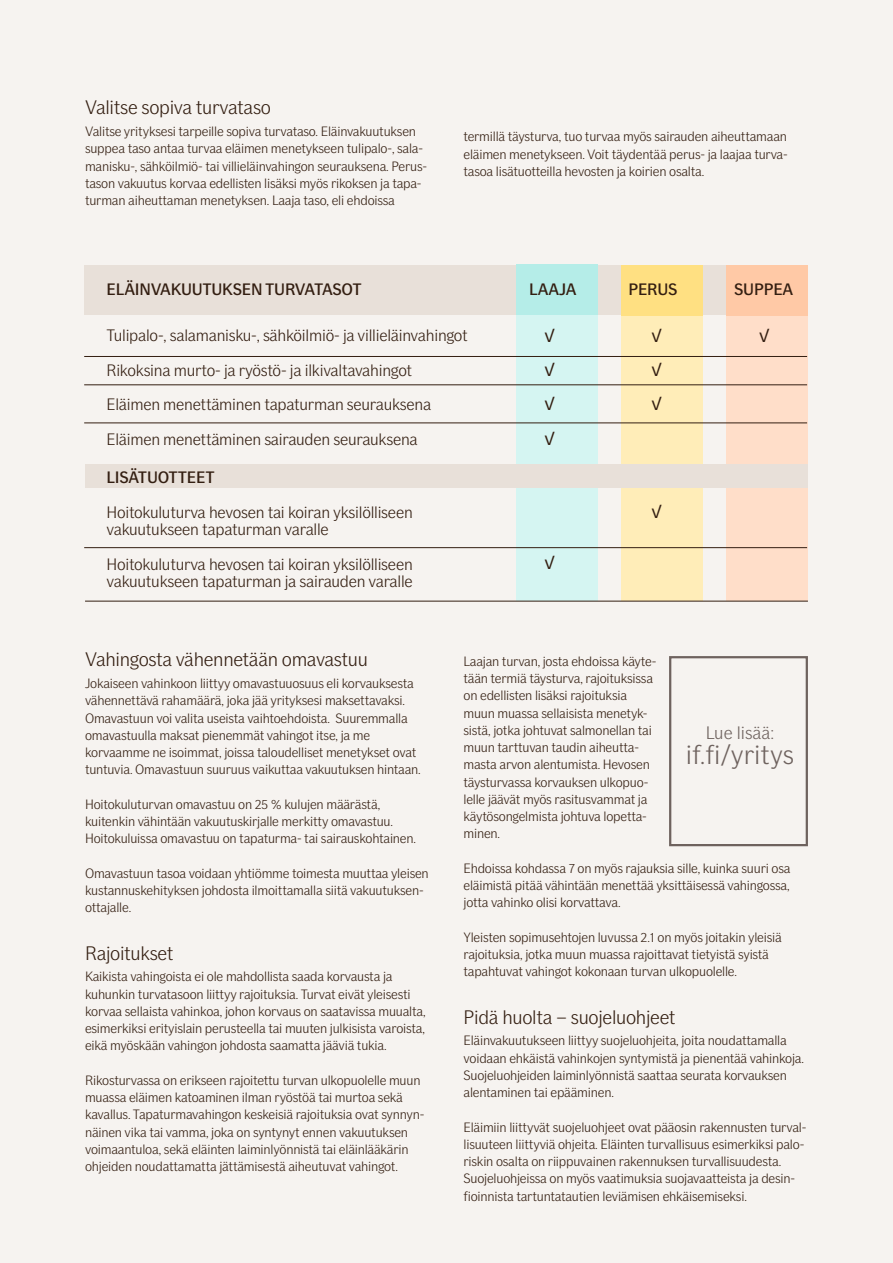
<style>
.page{position:relative;width:893px;height:1263px;background:#f6f3f0}
.page>*{position:absolute;margin:0;border:0;box-sizing:border-box;transform-origin:0 0}
.t1{font:300 27px "If Sans";color:#6e625e}
.h2_otsikko{font:300 19.5px "If Sans";letter-spacing:-.015em;color:#331e11}
.h3_otsikko{font:18.9px "If Sans";color:#331e11}
.t2{font:300 18px "If Sans";color:#6e625e}
.h3_otsikko-2{font:300 16.5px/17.2px "If Sans";letter-spacing:-.015em;color:#331e11}
.h3_otsikko-3{font:500 16.5px "If Sans";letter-spacing:-.015em;color:#331e11}
.leipäteksti_UUSI{font:300 13.5px/17.2px "If Sans";letter-spacing:-.015em;color:#331e11}
</style>
<div class="page">
<div style="left:669px;top:656px;width:139px;height:190px;border:2px solid #6e625e"></div>
<div style="left:84px;top:265px;width:724px;height:50px;background:#e8e0d9"></div>
<div style="left:516px;top:315px;width:81px;height:286px;background:#d5f5f2"></div>
<div style="left:516px;top:264px;width:81px;height:51px;background:#b5ede8"></div>
<div style="left:621px;top:315px;width:82px;height:286px;background:#ffedb8"></div>
<div style="left:621px;top:265px;width:82px;height:50px;background:#ffe082"></div>
<div style="left:726px;top:315px;width:82px;height:286px;background:#ffdec9"></div>
<div style="left:726px;top:265px;width:82px;height:50px;background:#ffc9a6"></div>
<hr style="left:84px;top:356px;width:723px;height:1px;background:#331e11">
<div style="left:85px;top:464px;width:723px;height:23px;background:#e8e0d9"></div>
<hr style="left:84px;top:385px;width:723px;height:1px;background:#331e11">
<hr style="left:84px;top:423px;width:723px;height:1px;background:#331e11">
<hr style="left:84px;top:547px;width:723px;height:1px;background:#331e11">
<hr style="left:85px;top:601px;width:723px;height:1px;background:#331e11">
<p class="h2_otsikko" style="left:85px;top:96px;width:187px">Valitse sopiva turvataso</p>
<p class="leipäteksti_UUSI" style="left:85px;top:123px;width:343px">Valitse yrityksesi tarpeille sopiva turvataso. Eläinvakuutuksen suppea taso antaa turvaa eläimen menetykseen tulipalo-, sala&shy;manisku-, sähköilmiö- tai villieläinvahingon seurauksena. Perus&shy;tason vakuutus korvaa edellisten lisäksi myös rikoksen ja tapa&shy;turman aiheuttaman menetyksen. Laaja taso, eli ehdoissa</p>
<p class="leipäteksti_UUSI" style="left:463px;top:128px;width:326px;text-align:justify">termillä täysturva, tuo turvaa myös sairauden aiheuttamaan eläimen menetykseen. Voit täydentää perus- ja laajaa turva&shy;tasoa lisätuotteilla hevosten ja koirien osalta.</p>
<p class="h3_otsikko-3" style="left:107px;top:280px;width:257px">ELÄINVAKUUTUKSEN TURVATASOT</p>
<p class="h3_otsikko-2" style="left:107px;top:327px;width:363px">Tulipalo-, salamanisku-, sähköilmiö- ja villieläinvahingot</p>
<p class="h3_otsikko-2" style="left:107px;top:362px;width:307px">Rikoksina murto- ja ryöstö- ja ilkivaltavahingot</p>
<p class="h3_otsikko-2" style="left:107px;top:396px;width:326px">Eläimen menettäminen tapaturman seurauksena</p>
<p class="h3_otsikko-2" style="left:107px;top:431px;width:313px">Eläimen menettäminen sairauden seurauksena</p>
<p class="h3_otsikko-3" style="left:107px;top:468px;width:110px">LISÄTUOTTEET</p>
<p class="h3_otsikko-2" style="left:107px;top:503px;width:308px">Hoitokuluturva hevosen tai koiran yksilölliseen vakuutukseen tapaturman varalle</p>
<p class="h3_otsikko-2" style="left:107px;top:555px;width:308px">Hoitokuluturva hevosen tai koiran yksilölliseen vakuutukseen tapaturman ja sairauden varalle</p>
<p class="h3_otsikko-3" style="left:529px;top:280px;width:49px">LAAJA</p>
<p class="h3_otsikko-3" style="left:628px;top:280px;width:50px">PERUS</p>
<p class="h3_otsikko-3" style="left:734px;top:280px;width:61px">SUPPEA</p>
<p class="h3_otsikko" style="left:544px;top:325px;width:13px">√</p>
<p class="h3_otsikko" style="left:651px;top:325px;width:13px">√</p>
<p class="h3_otsikko" style="left:758px;top:325px;width:13px">√</p>
<p class="h3_otsikko" style="left:544px;top:359px;width:13px">√</p>
<p class="h3_otsikko" style="left:651px;top:359px;width:13px">√</p>
<p class="h3_otsikko" style="left:544px;top:393px;width:13px">√</p>
<p class="h3_otsikko" style="left:651px;top:393px;width:13px">√</p>
<p class="h3_otsikko" style="left:544px;top:428px;width:13px">√</p>
<p class="h3_otsikko" style="left:544px;top:552px;width:13px">√</p>
<p class="h3_otsikko" style="left:651px;top:500px;width:13px">√</p>
<p class="h2_otsikko" style="left:85px;top:648px;width:285px">Vahingosta vähennetään omavastuu</p>
<p class="leipäteksti_UUSI" style="left:85px;top:675px;width:337px">Jokaiseen vahinkoon liittyy omavastuuosuus eli korvauksesta vähennettävä rahamäärä, joka jää yrityksesi maksettavaksi.<br>Omavastuun voi valita useista vaihtoehdoista. Suuremmalla omavastuulla maksat pienemmät vahingot itse, ja me korvaamme ne isoimmat, joissa taloudelliset menetykset ovat tuntuvia. Omavastuun suuruus vaikuttaa vakuutuksen hintaan.</p>
<p class="leipäteksti_UUSI" style="left:85px;top:796px;width:332px">Hoitokuluturvan omavastuu on 25 % kulujen määrästä, kuitenkin vähintään vakuutuskirjalle merkitty omavastuu.<br>Hoitokuluissa omavastuu on tapaturma- tai sairauskohtainen.</p>
<p class="leipäteksti_UUSI" style="left:85px;top:865px;width:345px">Omavastuun tasoa voidaan yhtiömme toimesta muuttaa yleisen kustannuskehityksen johdosta ilmoittamalla siitä vakuutuksen&shy;ottajalle.</p>
<p class="h2_otsikko" style="left:85px;top:942px;width:90px">Rajoitukset</p>
<p class="leipäteksti_UUSI" style="left:85px;top:968px;width:342px">Kaikista vahingoista ei ole mahdollista saada korvausta ja kuhunkin turvatasoon liittyy rajoituksia. Turvat eivät yleisesti korvaa sellaista vahinkoa, johon korvaus on saatavissa muualta, esimerkiksi erityislain perusteella tai muuten julkisista varoista, eikä myöskään vahingon johdosta saamatta jääviä tukia.</p>
<p class="leipäteksti_UUSI" style="left:85px;top:1072px;width:341px">Rikosturvassa on erikseen rajoitettu turvan ulkopuolelle muun muassa eläimen katoaminen ilman ryöstöä tai murtoa sekä kavallus. Tapaturmavahingon keskeisiä rajoituksia ovat synnyn&shy;näinen vika tai vamma, joka on syntynyt ennen vakuutuksen voimaantuloa, sekä eläinten laiminlyönnistä tai eläinlääkärin ohjeiden noudattamatta jättämisestä aiheutuvat vahingot.</p>
<p class="leipäteksti_UUSI" style="left:463px;top:652px;width:194px">Laajan turvan, josta ehdoissa käyte&shy;tään termiä täysturva, rajoituksissa on edellisten lisäksi rajoituksia muun muassa sellaisista menetyk&shy;sistä, jotka johtuvat salmonellan tai muun tarttuvan taudin aiheutta&shy;masta arvon alentumista. Hevosen täysturvassa korvauksen ulkopuo&shy;lelle jäävät myös rasitusvammat ja käytösongelmista johtuva lopetta&shy;minen.</p>
<p class="leipäteksti_UUSI" style="left:463px;top:859px;width:328px;text-align:justify">Ehdoissa kohdassa 7 on myös rajauksia sille, kuinka suuri osa eläimistä pitää vähintään menettää yksittäisessä vahingossa, jotta vahinko olisi korvattava.</p>
<p class="leipäteksti_UUSI" style="left:463px;top:928px;width:320px">Yleisten sopimusehtojen luvussa 2.1 on myös joitakin yleisiä rajoituksia, jotka muun muassa rajoittavat tietyistä syistä tapahtuvat vahingot kokonaan turvan ulkopuolelle.</p>
<p class="h2_otsikko" style="left:463px;top:1006px;width:214px">Pidä huolta – suojeluohjeet</p>
<p class="leipäteksti_UUSI" style="left:463px;top:1032px;width:342px">Eläinvakuutukseen liittyy suojeluohjeita, joita noudattamalla voidaan ehkäistä vahinkojen syntymistä ja pienentää vahinkoja.<br>Suojeluohjeiden laiminlyönnistä saattaa seurata korvauksen alentaminen tai epääminen.</p>
<p class="leipäteksti_UUSI" style="left:463px;top:1118px;width:344px">Eläimiin liittyvät suojeluohjeet ovat pääosin rakennusten turval&shy;lisuuteen liittyviä ohjeita. Eläinten turvallisuus esimerkiksi palo&shy;riskin osalta on riippuvainen rakennuksen turvallisuudesta.<br>Suojeluohjeissa on myös vaatimuksia suojavaatteista ja desin&shy;fioinnista tartuntatautien leviämisen ehkäisemiseksi.</p>
<p class="t2" style="left:706px;top:723px;width:70px">Lue lisää:</p>
<p class="t1" style="left:686px;top:740px;width:110px">if.fi/yritys</p>
</div>
